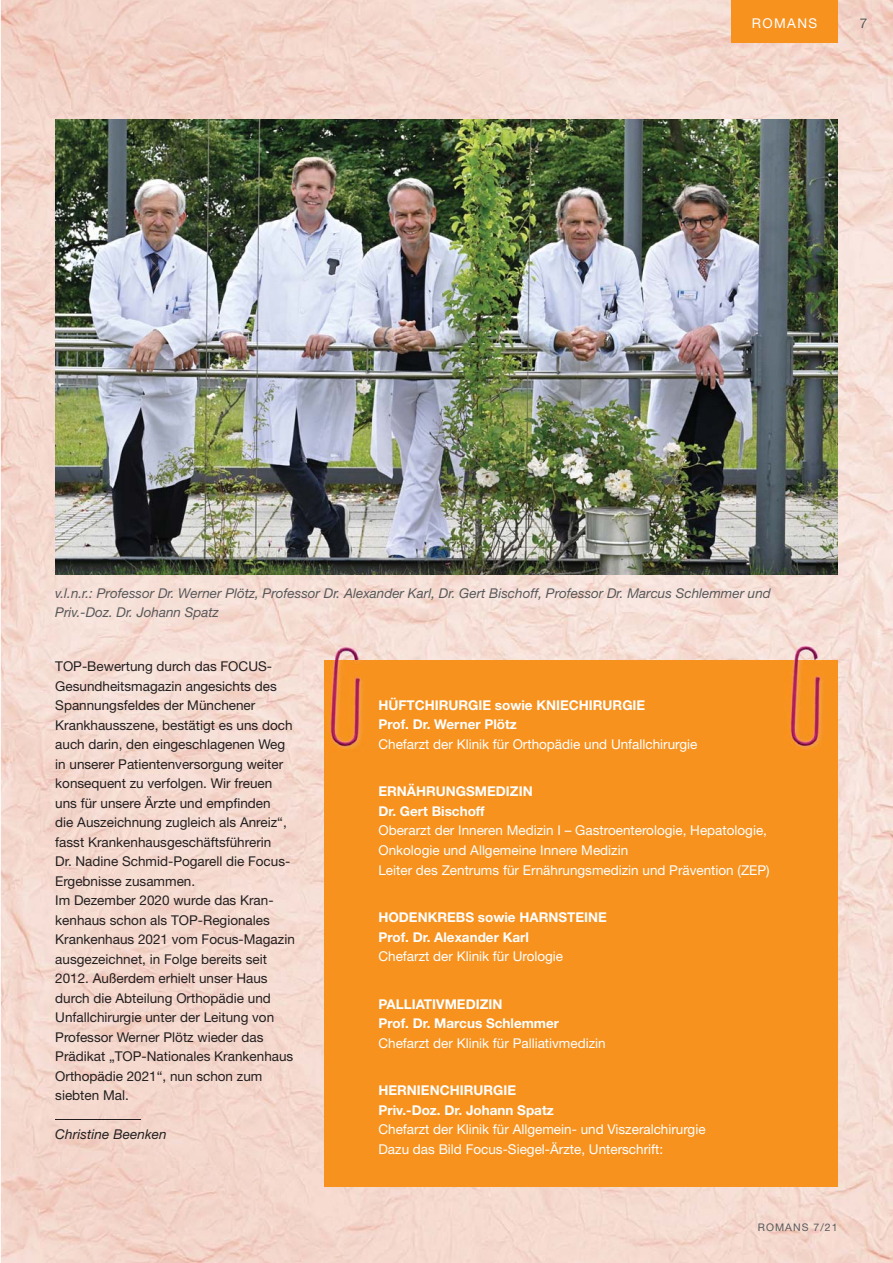
<style>
.page{position:relative;width:893px;height:1263px;background:#fff}
.page>*{position:absolute;margin:0;border:0;box-sizing:border-box;transform-origin:0 0}
.t1{font:13.5px/19.5px "Helvetica Neue";color:#231f20}
.t2{font:13.5px/19.5px "Helvetica Neue";color:#fff}
.t3{font:700 13.5px/19.5px "Helvetica Neue";color:#fff}
.t4{font:italic 13.5px/19.5px "Helvetica Neue";color:#58595b}
.t5{font:italic 13.5px "Helvetica Neue";letter-spacing:.01em;color:#231f20}
.t6{font:13.5px "Helvetica Neue";color:#58595b}
.t7{font:10.5px "Helvetica Neue";letter-spacing:.1em;color:#58595b}
</style>
<div class="page">
<img style="left:1px;top:0;width:892px;height:1263px">
<hr style="left:55px;top:1119px;width:85px;height:1px;background:#231f20">
<img style="left:55px;top:119px;width:783px;height:455px">
<div style="left:325px;top:660px;width:513px;height:527px;background:#f7921e"></div>
<img style="left:325px;top:634px;width:39px;height:117px">
<img style="left:784px;top:634px;width:39px;height:116px">
<div style="left:731px;top:0;width:107px;height:43px;background:#f7921e"></div>
<p class="t2" style="left:752px;top:14px;width:67px">ROMANS</p>
<p class="t6" style="left:860px;top:18px;width:9px">7</p>
<p class="t4" style="left:55px;top:584px;width:717px">v.l.n.r.: Professor Dr. Werner Plötz, Professor Dr. Alexander Karl, Dr. Gert Bischoff, Professor Dr. Marcus Schlemmer und<br>Priv.-Doz. Dr. Johann Spatz</p>
<p class="t1" style="left:55px;top:658px;width:241px">TOP-Bewertung durch das FOCUS-Gesundheitsmagazin angesichts des Spannungsfeldes der Münchener Krankhausszene, bestätigt es uns doch auch darin, den eingeschlagenen Weg in unserer Patientenversorgung weiter konsequent zu verfolgen. Wir freuen uns für unsere Ärzte und empfinden<br>die Auszeichnung zugleich als Anreiz“, fasst Krankenhausgeschäftsführerin<br>Dr. Nadine Schmid-Pogarell die Focus-Ergebnisse zusammen.<br>Im Dezember 2020 wurde das Kran&shy;kenhaus schon als TOP-Regionales Krankenhaus 2021 vom Focus-Magazin ausgezeichnet, in Folge bereits seit 2012. Außerdem erhielt unser Haus durch die Abteilung Orthopädie und Unfallchirurgie unter der Leitung von Professor Werner Plötz wieder das Prädikat „TOP-Nationales Krankenhaus Orthopädie 2021“, nun schon zum siebten Mal.</p>
<p class="t5" style="left:55px;top:1129px;width:113px">Christine Beenken</p>
<p class="t3" style="left:378px;top:697px;width:268px">HÜFTCHIRURGIE sowie KNIECHIRURGIE<br>Prof. Dr. Werner Plötz</p>
<p class="t2" style="left:378px;top:736px;width:320px">Chefarzt der Klinik für Orthopädie und Unfallchirurgie</p>
<p class="t3" style="left:378px;top:783px;width:156px">ERNÄHRUNGSMEDIZIN<br>Dr. Gert Bischoff</p>
<p class="t2" style="left:378px;top:822px;width:393px">Oberarzt der Inneren Medizin I – Gastroenterologie, Hepatologie,<br>Onkologie und Allgemeine Innere Medizin<br>Leiter des Zentrums für Ernährungsmedizin und Prävention (ZEP)</p>
<p class="t3" style="left:378px;top:909px;width:230px">HODENKREBS sowie HARNSTEINE<br>Prof. Dr. Alexander Karl</p>
<p class="t2" style="left:378px;top:948px;width:186px">Chefarzt der Klinik für Urologie</p>
<p class="t3" style="left:378px;top:995px;width:182px">PALLIATIVMEDIZIN<br>Prof. Dr. Marcus Schlemmer</p>
<p class="t2" style="left:378px;top:1034px;width:229px">Chefarzt der Klinik für Palliativmedizin</p>
<p class="t3" style="left:378px;top:1082px;width:177px">HERNIENCHIRURGIE<br>Priv.-Doz. Dr. Johann Spatz</p>
<p class="t2" style="left:378px;top:1121px;width:329px">Chefarzt der Klinik für Allgemein- und Viszeralchirurgie<br>Dazu das Bild Focus-Siegel-Ärzte, Unterschrift:</p>
<p class="t7" style="left:758px;top:1223px;width:81px">ROMANS 7/21</p>
</div>
